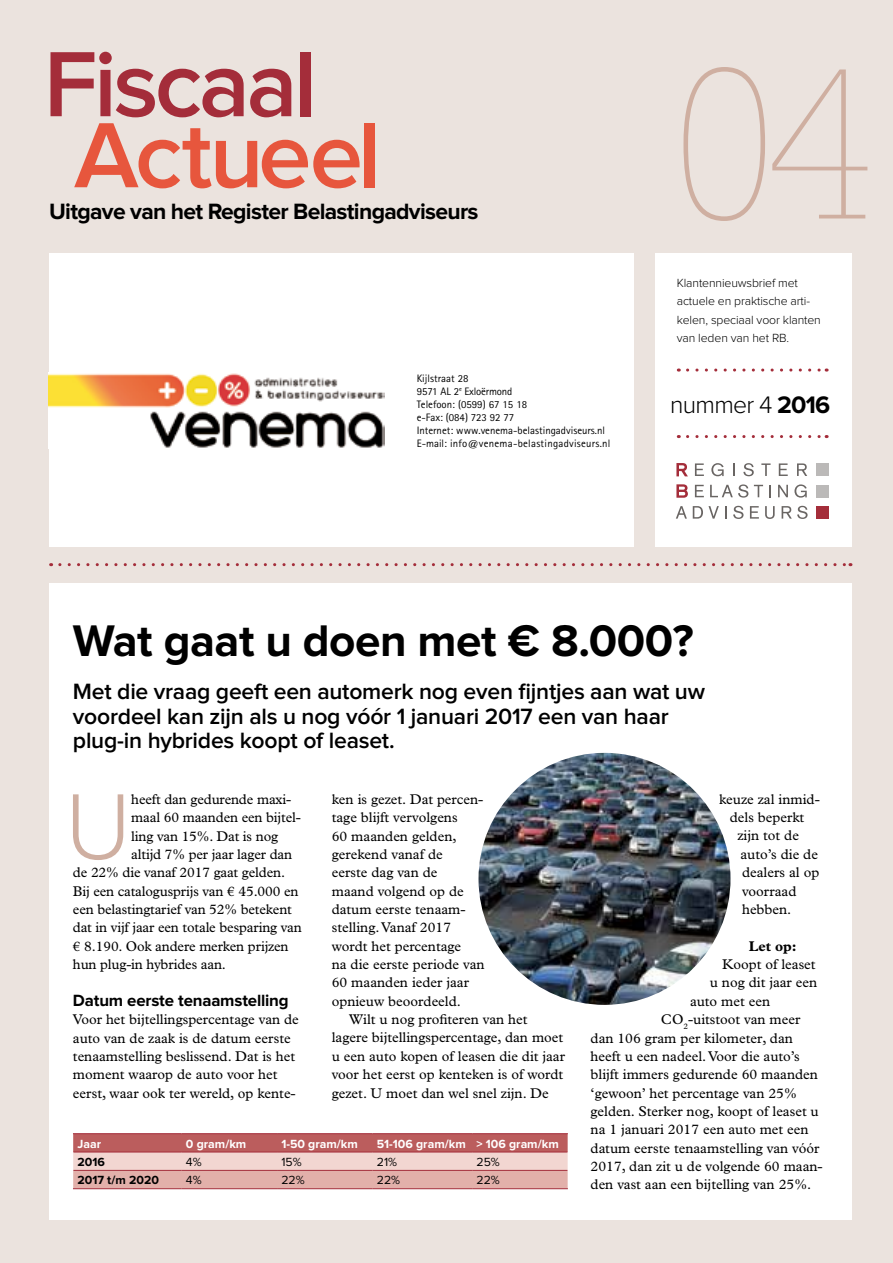
<style>
.page{position:relative;width:893px;height:1263px;background:#ebe3de}
.page>*{position:absolute;margin:0;border:0;box-sizing:border-box;transform-origin:0 0}
.t1{font:100 208.05px "Glypha LT Std";color:#cfafa1}
.t2{font:300 96.75px "Proxima Nova";color:#cfafa1}
.t3{font:600 96px "Proxima Nova";letter-spacing:-.04em;color:#a42d3a}
.t4{font:600 96px "Proxima Nova";letter-spacing:-.035em;color:#e7563d}
.t5{font:700 45.9px "Proxima Nova";letter-spacing:-.01em;color:#000}
.t6{font:300 24.75px "Proxima Nova";letter-spacing:-.03em;color:#000}
.t7{font:600 22.95px/24.5px "Proxima Nova";letter-spacing:-.01em;color:#000}
.t8{font:700 22.95px "Proxima Nova";letter-spacing:-.03em;color:#000}
.t9{font:700 16.8px "Proxima Nova";letter-spacing:-.01em;color:#000}
.t10{font:14.1px/18.3px "Plantin Std";color:#000}
.t11{font:700 14.1px "Plantin Std";color:#000}
.t12{font:300 12.3px/18.3px "Proxima Nova";letter-spacing:-.01em;color:#000}
.t13{font:700 12.3px "Proxima Nova";color:#fff}
.t14{font:12.3px "Proxima Nova";color:#000}
.t15{font:700 12.3px "Proxima Nova";color:#000}
.t16{font:10.8px/12.9px "Rotis Sans Serif";color:#000}
.s1{font-weight:700}
</style>
<div class="page">
<div style="left:49px;top:253px;width:585px;height:294px;background:#fff"></div>
<div style="left:655px;top:253px;width:196px;height:294px;background:#fff"></div>
<svg style="left:676px;top:463px;width:12px;height:13px"></svg>
<svg style="left:695px;top:463px;width:9px;height:13px"></svg>
<svg style="left:711px;top:463px;width:13px;height:13px"></svg>
<svg style="left:733px;top:463px;width:2px;height:13px"></svg>
<svg style="left:743px;top:463px;width:11px;height:13px"></svg>
<svg style="left:761px;top:463px;width:10px;height:13px"></svg>
<svg style="left:779px;top:463px;width:9px;height:13px"></svg>
<svg style="left:797px;top:463px;width:10px;height:13px"></svg>
<svg style="left:676px;top:484px;width:12px;height:14px"></svg>
<svg style="left:695px;top:485px;width:9px;height:12px"></svg>
<svg style="left:710px;top:484px;width:38px;height:14px"></svg>
<svg style="left:754px;top:485px;width:9px;height:12px"></svg>
<svg style="left:769px;top:485px;width:2px;height:12px"></svg>
<svg style="left:778px;top:485px;width:10px;height:12px"></svg>
<svg style="left:794px;top:484px;width:13px;height:14px"></svg>
<svg style="left:676px;top:506px;width:11px;height:13px"></svg>
<svg style="left:693px;top:506px;width:26px;height:13px"></svg>
<svg style="left:725px;top:506px;width:2px;height:13px"></svg>
<svg style="left:733px;top:506px;width:10px;height:13px"></svg>
<svg style="left:750px;top:506px;width:9px;height:13px"></svg>
<svg style="left:765px;top:506px;width:10px;height:13px"></svg>
<svg style="left:782px;top:506px;width:26px;height:13px"></svg>
<div style="left:816px;top:506px;width:12px;height:13px;background:#a42d3a"></div>
<div style="left:816px;top:485px;width:12px;height:12px;background:#bbb9b8"></div>
<div style="left:816px;top:463px;width:12px;height:13px;background:#bbb9b8"></div>
<div style="left:49px;top:583px;width:802px;height:637px;background:#fff"></div>
<svg style="left:60px;top:563px;width:791px;height:3px"></svg>
<svg style="left:687px;top:435px;width:140px;height:3px"></svg>
<svg style="left:687px;top:368px;width:140px;height:4px"></svg>
<img style="left:478px;top:753px;width:252px;height:252px;border-radius:126px">
<svg style="left:73px;top:1134px;width:495px;height:54px"></svg>
<hr style="left:73px;top:1133px;width:109px;height:1px;background:#a42d3a">
<hr style="left:182px;top:1133px;width:95px;height:1px;background:#a42d3a">
<hr style="left:277px;top:1133px;width:95px;height:1px;background:#a42d3a">
<hr style="left:372px;top:1133px;width:100px;height:1px;background:#a42d3a">
<hr style="left:472px;top:1133px;width:96px;height:1px;background:#a42d3a">
<hr style="left:73px;top:1152px;width:109px;height:1px;background:#a42d3a">
<hr style="left:182px;top:1152px;width:95px;height:1px;background:#a42d3a">
<hr style="left:277px;top:1152px;width:95px;height:1px;background:#a42d3a">
<hr style="left:372px;top:1152px;width:100px;height:1px;background:#a42d3a">
<hr style="left:472px;top:1152px;width:95px;height:1px;background:#a42d3a">
<hr style="left:73px;top:1170px;width:109px;height:1px;background:#a42d3a">
<hr style="left:182px;top:1170px;width:95px;height:1px;background:#a42d3a">
<hr style="left:277px;top:1170px;width:95px;height:1px;background:#a42d3a">
<hr style="left:372px;top:1170px;width:100px;height:1px;background:#a42d3a">
<hr style="left:472px;top:1170px;width:95px;height:1px;background:#a42d3a">
<hr style="left:73px;top:1188px;width:109px;height:1px;background:#a42d3a">
<hr style="left:182px;top:1188px;width:95px;height:1px;background:#a42d3a">
<hr style="left:277px;top:1188px;width:95px;height:1px;background:#a42d3a">
<hr style="left:372px;top:1188px;width:100px;height:1px;background:#a42d3a">
<hr style="left:472px;top:1188px;width:96px;height:1px;background:#a42d3a">
<img style="left:49px;top:373px;width:335px;height:75px">
<h3 class="t3" style="left:44px;top:40px;width:275px">Fiscaal</h3>
<h3 class="t4" style="left:74px;top:111px;width:309px">Actueel</h3>
<h3 class="t8" style="left:49px;top:201px;width:431px">Uitgave van het Register Belastingadviseurs</h3>
<p class="t16" style="left:417px;top:372px;width:195px">Kijlstraat 28<br>9571 AL 2<sup>e</sup> Exloërmond<br>Telefoon: (0599) 67 15 18<br>e-Fax: (084) 723 92 77<br>Internet: www.venema-belastingadviseurs.nl<br>E-mail: info@venema-belastingadviseurs.nl</p>
<h1 class="t1" style="left:672px;top:24px;width:201px">04</h1>
<p class="t12" style="left:677px;top:274px;width:146px">Klantennieuwsbrief met actuele en praktische arti&shy;kelen, speciaal voor klanten van leden van het RB.</p>
<h3 class="t6" style="left:670px;top:393px;width:161px">nummer 4 <span class="s1">2016</span></h3>
<h3 class="t5" style="left:73px;top:620px;width:622px">Wat gaat u doen met € 8.000?</h3>
<h3 class="t7" style="left:73px;top:680px;width:634px">Met die vraag geeft een automerk nog even fijntjes aan wat uw voordeel kan zijn als u nog vóór 1 januari 2017 een van haar plug-in hybrides koopt of leaset.</h3>
<h2 class="t2" style="left:65px;top:782px;width:68px">U</h2>
<p class="t10" style="left:131px;top:790px;width:161px">heeft dan gedurende maxi-</p>
<p class="t10" style="left:131px;top:808px;width:171px">maal 60 maanden een bijtel-</p>
<p class="t10" style="left:131px;top:827px;width:148px">ling van 15%. Dat is nog</p>
<p class="t10" style="left:131px;top:845px;width:162px">altijd 7% per jaar lager dan</p>
<p class="t10" style="left:73px;top:863px;width:214px">de 22% die vanaf 2017 gaat gelden.</p>
<p class="t10" style="left:73px;top:882px;width:227px">Bij een catalogusprijs van € 45.000 en</p>
<p class="t10" style="left:73px;top:900px;width:220px">een belastingtarief van 52% betekent</p>
<p class="t10" style="left:73px;top:918px;width:230px">dat in vijf jaar een totale besparing van</p>
<p class="t10" style="left:73px;top:937px;width:217px">€ 8.190. Ook andere merken prijzen</p>
<p class="t10" style="left:73px;top:955px;width:155px">hun plug-in hybrides aan.</p>
<p class="t9" style="left:73px;top:992px;width:217px">Datum eerste tenaamstelling</p>
<p class="t10" style="left:73px;top:1010px;width:227px">Voor het bijtellingspercentage van de auto van de zaak is de datum eerste tenaamstelling beslissend. Dat is het moment waarop de auto voor het eerst, waar ook ter wereld, op kente-</p>
<p class="t10" style="left:332px;top:790px;width:154px">ken is gezet. Dat percen&shy;tage blijft vervolgens<br>60 maanden gelden, gerekend vanaf de<br>eerste dag van de<br>maand volgend op de datum eerste tenaam&shy;stelling. Vanaf 2017 wordt het percentage<br>na die eerste periode van<br>60 maanden ieder jaar opnieuw beoordeeld.</p>
<p class="t10" style="left:332px;top:1010px;width:235px;text-indent:17px">Wilt u nog profiteren van het lagere bijtellingspercentage, dan moet u een auto kopen of leasen die dit jaar voor het eerst op kenteken is of wordt gezet. U moet dan wel snel zijn. De</p>
<p class="t13" style="left:78px;top:1138px;width:25px">Jaar</p>
<p class="t13" style="left:186px;top:1138px;width:62px">0 gram/km</p>
<p class="t13" style="left:281px;top:1138px;width:78px">1-50 gram/km</p>
<p class="t13" style="left:377px;top:1138px;width:183px">51-106 gram/km &gt; 106 gram/km</p>
<p class="t15" style="left:78px;top:1156px;width:29px">2016</p>
<p class="t14" style="left:186px;top:1156px;width:17px">4%</p>
<p class="t14" style="left:281px;top:1156px;width:22px">15%</p>
<p class="t14" style="left:377px;top:1156px;width:22px">21%</p>
<p class="t14" style="left:477px;top:1156px;width:25px">25%</p>
<p class="t15" style="left:78px;top:1175px;width:83px">2017 t/m 2020</p>
<p class="t14" style="left:186px;top:1175px;width:17px">4%</p>
<p class="t14" style="left:281px;top:1175px;width:25px">22%</p>
<p class="t14" style="left:377px;top:1175px;width:25px">22%</p>
<p class="t14" style="left:477px;top:1175px;width:25px">22%</p>
<p class="t10" style="left:719px;top:790px;width:102px">keuze zal inmid-</p>
<p class="t10" style="left:730px;top:808px;width:76px">dels beperkt</p>
<p class="t10" style="left:737px;top:827px;width:63px">zijn tot de</p>
<p class="t10" style="left:740px;top:845px;width:79px">auto’s die de</p>
<p class="t10" style="left:742px;top:863px;width:79px">dealers al op</p>
<p class="t10" style="left:742px;top:882px;width:56px">voorraad</p>
<p class="t10" style="left:742px;top:900px;width:51px">hebben.</p>
<p class="t11" style="left:749px;top:937px;width:50px">Let op:</p>
<p class="t10" style="left:722px;top:955px;width:95px">Koopt of leaset</p>
<p class="t10" style="left:710px;top:973px;width:109px">u nog dit jaar een</p>
<p class="t10" style="left:690px;top:992px;width:82px">auto met een</p>
<p class="t10" style="left:661px;top:1010px;width:141px">CO<sub>2</sub>-uitstoot van meer</p>
<p class="t10" style="left:591px;top:1029px;width:204px">dan 106 gram per kilometer, dan</p>
<p class="t10" style="left:591px;top:1047px;width:211px">heeft u een nadeel. Voor die auto’s</p>
<p class="t10" style="left:591px;top:1065px;width:229px">blijft immers gedurende 60 maanden</p>
<p class="t10" style="left:591px;top:1084px;width:208px">‘gewoon’ het percentage van 25%</p>
<p class="t10" style="left:591px;top:1102px;width:230px">gelden. Sterker nog, koopt of leaset u</p>
<p class="t10" style="left:591px;top:1120px;width:220px">na 1 januari 2017 een auto met een</p>
<p class="t10" style="left:591px;top:1139px;width:230px">datum eerste tenaamstelling van vóór</p>
<p class="t10" style="left:591px;top:1157px;width:234px">2017, dan zit u de volgende 60 maan-</p>
<p class="t10" style="left:591px;top:1175px;width:222px">den vast aan een bijtelling van 25%.</p>
</div>
